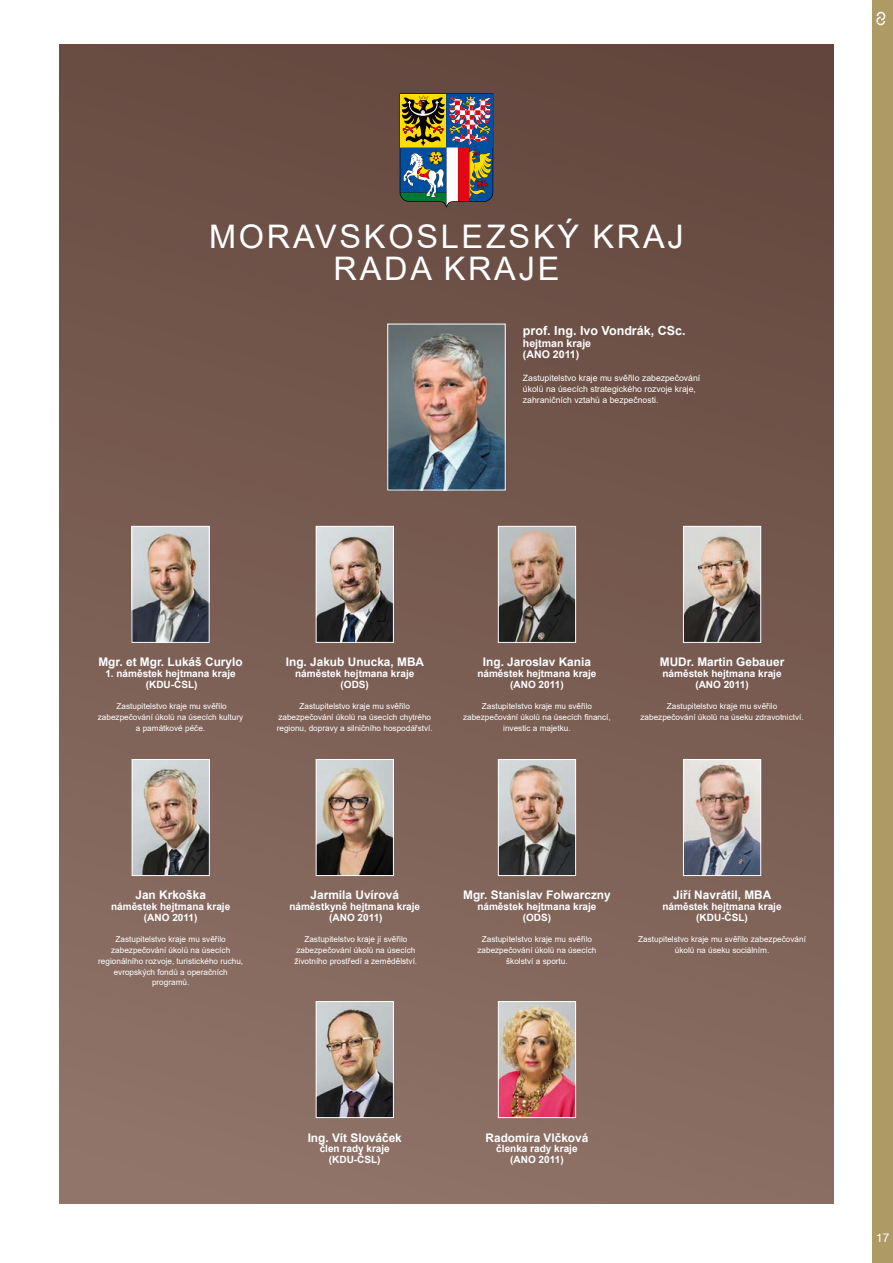
<style>
.page{position:relative;width:893px;height:1263px;background:#fff}
.page>*{position:absolute;margin:0;border:0;box-sizing:border-box;transform-origin:0 0}
.t1{font:32.4px/32.2px "Arial";letter-spacing:.085em;color:#fff;text-align:center}
.t2{font:700 12.6px "Arial";color:#fff}
.t3{font:12px "Helvetica Neue";color:#fff}
.t4{font:700 11.85px "Arial";color:#fff}
.t5{font:700 10.65px/11.4px "Arial";color:#fff}
.t6{font:700 10.05px/10.8px "Arial";color:#fff;text-align:center}
.t7{font:8.7px/11.4px "Arial";color:#fff}
.t8{font:8.25px/10.8px "Arial";color:#fff;text-align:center}
</style>
<div class="page">
<div style="left:872px;top:0;width:21px;height:1263px;background:#ae9a64"></div>
<svg style="left:876px;top:12px;width:9px;height:13px"></svg>
<div style="left:60px;top:44px;width:773px;height:1159px;background:linear-gradient(to bottom,#64473e,#8e7167)"></div>
<img style="left:400px;top:93px;width:93px;height:115px">
<img style="left:134px;top:761px;width:74px;height:113px">
<div style="left:132px;top:759px;width:78px;height:117px;border:1px solid #fff"></div>
<img style="left:318px;top:761px;width:74px;height:113px">
<div style="left:316px;top:759px;width:78px;height:117px;border:1px solid #fff"></div>
<img style="left:500px;top:761px;width:74px;height:113px">
<div style="left:498px;top:759px;width:78px;height:117px;border:1px solid #fff"></div>
<img style="left:500px;top:1003px;width:74px;height:113px">
<div style="left:498px;top:1001px;width:78px;height:117px;border:1px solid #fff"></div>
<img style="left:318px;top:1003px;width:74px;height:113px">
<div style="left:316px;top:1001px;width:78px;height:117px;border:1px solid #fff"></div>
<img style="left:389px;top:326px;width:115px;height:162px">
<div style="left:387px;top:324px;width:119px;height:166px;border:1px solid #fff"></div>
<img style="left:133px;top:528px;width:75px;height:113px">
<div style="left:131px;top:526px;width:79px;height:117px;border:1px solid #fff"></div>
<img style="left:318px;top:528px;width:74px;height:113px">
<div style="left:316px;top:526px;width:78px;height:117px;border:1px solid #fff"></div>
<img style="left:685px;top:528px;width:74px;height:113px">
<div style="left:683px;top:526px;width:78px;height:117px;border:1px solid #fff"></div>
<img style="left:685px;top:761px;width:74px;height:113px">
<div style="left:683px;top:759px;width:78px;height:117px;border:1px solid #fff"></div>
<img style="left:500px;top:528px;width:74px;height:113px">
<div style="left:498px;top:526px;width:78px;height:117px;border:1px solid #fff"></div>
<h1 class="t1" style="left:209px;top:220px;width:476px">MORAVSKOSLEZSKÝ KRAJ<br>RADA KRAJE</h1>
<h2 class="t2" style="left:523px;top:322px;width:164px">prof. Ing. Ivo Vondrák, CSc.</h2>
<p class="t5" style="left:523px;top:337px;width:70px">hejtman kraje (ANO 2011)</p>
<p class="t7" style="left:523px;top:372px;width:179px">Zastupitelstvo kraje mu svěřilo zabezpečování úkolů na úsecích strategického rozvoje kraje, zahraničních vztahů a bezpečnosti.</p>
<h3 class="t4" style="left:98px;top:654px;width:146px">Mgr. et Mgr. Lukáš Curylo</h3>
<p class="t6" style="left:105px;top:668px;width:132px">1. náměstek hejtmana kraje (KDU-ČSL)</p>
<p class="t8" style="left:98px;top:701px;width:147px">Zastupitelstvo kraje mu svěřilo zabezpečování úkolů na úsecích kultury a památkové péče.</p>
<h3 class="t4" style="left:286px;top:654px;width:140px">Ing. Jakub Unucka, MBA</h3>
<p class="t6" style="left:295px;top:668px;width:121px">náměstek hejtmana kraje (ODS)</p>
<p class="t8" style="left:277px;top:701px;width:157px">Zastupitelstvo kraje mu svěřilo zabezpečování úkolů na úsecích chytrého regionu, dopravy a silničního hospodářství.</p>
<h3 class="t4" style="left:483px;top:654px;width:110px">Ing. Jaroslav Kania</h3>
<p class="t6" style="left:477px;top:668px;width:121px">náměstek hejtmana kraje (ANO 2011)</p>
<p class="t8" style="left:463px;top:701px;width:149px">Zastupitelstvo kraje mu svěřilo zabezpečování úkolů na úsecích financí, investic a majetku.</p>
<h3 class="t4" style="left:660px;top:654px;width:126px">MUDr. Martin Gebauer</h3>
<p class="t6" style="left:662px;top:668px;width:121px">náměstek hejtmana kraje (ANO 2011)</p>
<p class="t8" style="left:640px;top:701px;width:165px">Zastupitelstvo kraje mu svěřilo zabezpečování úkolů na úseku zdravotnictví.</p>
<h3 class="t4" style="left:135px;top:887px;width:72px">Jan Krkoška</h3>
<p class="t6" style="left:111px;top:901px;width:121px">náměstek hejtmana kraje (ANO 2011)</p>
<p class="t8" style="left:98px;top:934px;width:147px">Zastupitelstvo kraje mu svěřilo zabezpečování úkolů na úsecích regionálního rozvoje, turistického ruchu, evropských fondů a operačních programů.</p>
<h3 class="t4" style="left:311px;top:887px;width:90px">Jarmila Uvírová</h3>
<p class="t6" style="left:289px;top:901px;width:132px">náměstkyně hejtmana kraje (ANO 2011)</p>
<p class="t8" style="left:295px;top:934px;width:124px">Zastupitelstvo kraje jí svěřilo zabezpečování úkolů na úsecích životního prostředí a zemědělství.</p>
<h3 class="t4" style="left:463px;top:887px;width:149px">Mgr. Stanislav Folwarczny</h3>
<p class="t6" style="left:477px;top:901px;width:121px">náměstek hejtmana kraje (ODS)</p>
<p class="t8" style="left:477px;top:934px;width:121px">Zastupitelstvo kraje mu svěřilo zabezpečování úkolů na úsecích školství a sportu.</p>
<h3 class="t4" style="left:673px;top:887px;width:100px">Jiří Navrátil, MBA</h3>
<p class="t6" style="left:662px;top:901px;width:121px">náměstek hejtmana kraje (KDU-ČSL)</p>
<p class="t8" style="left:638px;top:934px;width:169px">Zastupitelstvo kraje mu svěřilo zabezpečování úkolů na úseku sociálním.</p>
<h3 class="t4" style="left:308px;top:1129px;width:96px">Ing. Vít Slováček</h3>
<p class="t6" style="left:320px;top:1143px;width:72px">člen rady kraje (KDU-ČSL)</p>
<h3 class="t4" style="left:486px;top:1129px;width:104px">Radomíra Vlčková</h3>
<p class="t6" style="left:496px;top:1143px;width:83px">členka rady kraje (ANO 2011)</p>
<h3 class="t3" style="left:876px;top:1229px;width:15px">17</h3>
</div>
